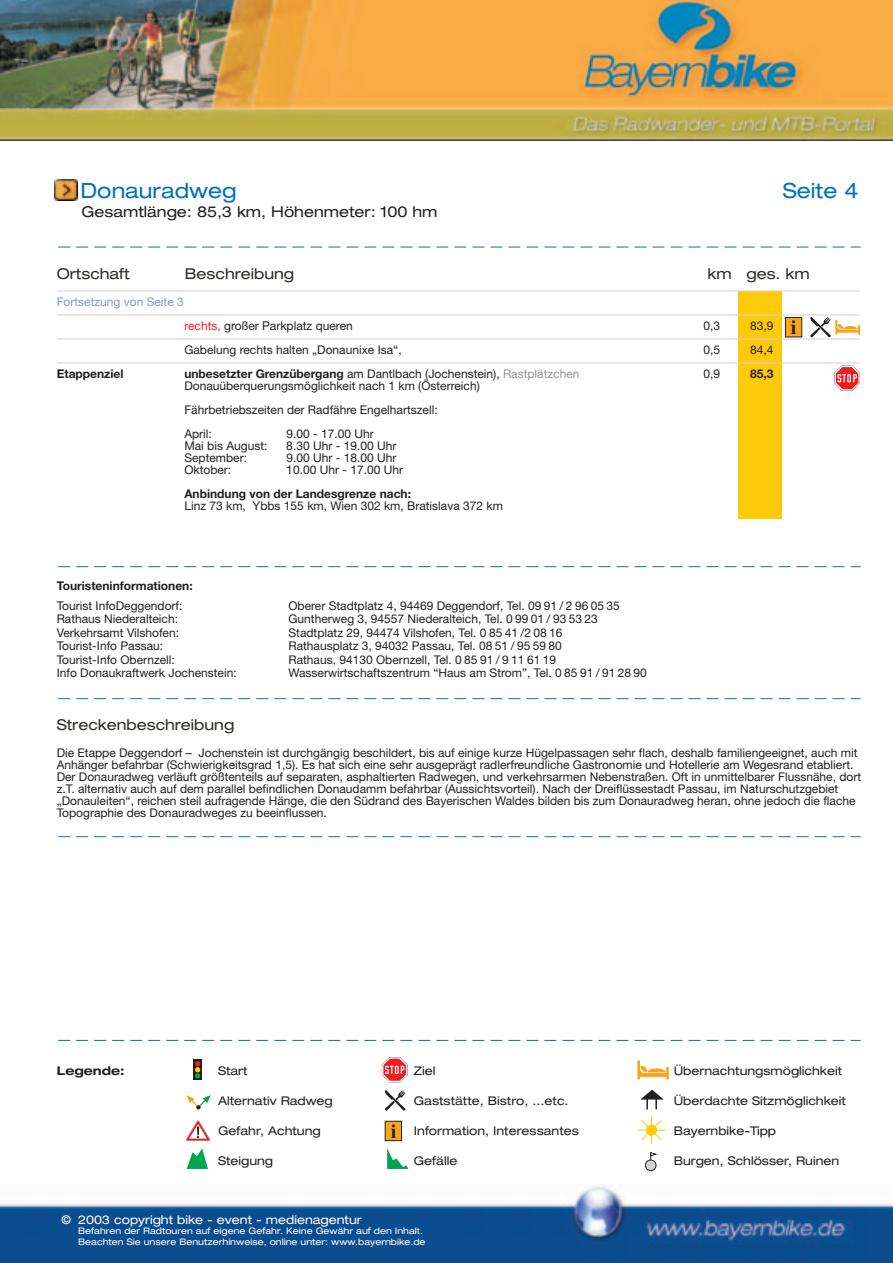
<style>
.page{position:relative;width:893px;height:1263px;background:#fff}
.page>*{position:absolute;margin:0;border:0;box-sizing:border-box;transform-origin:0 0}
.t1{font:expanded 21px "Helvetica Neue";color:#0072bc}
.t2{font:700 20.1px "Times New Roman";color:#231f20}
.t3{font:expanded 15px "Helvetica Neue";color:#2b2d27}
.t4{font:expanded 15px "Helvetica Neue";color:#231f20}
.t5{font:12px/12px "Helvetica Neue";color:#231f20}
.t6{font:expanded 12px "Helvetica Neue";color:#231f20}
.t7{font:700 12px "Helvetica Neue";color:#231f20}
.t8{font:expanded 12px "Helvetica Neue";color:#fff}
.t9{font:12px "Helvetica Neue";color:#8297cd}
.t10{font:700 expanded 12px "Helvetica Neue";color:#231f20}
.t11{font:expanded 9px/10.5px "Helvetica Neue";color:#fff}
.s1{color:#ee1d23}
.s2{font-weight:700}
.s3{color:#939598}
</style>
<div class="page">
<div style="left:738px;top:291px;width:43px;height:228px;background:#feca0a"></div>
<hr style="left:57px;top:291px;width:803px;height:1px;background:#d1d2d4">
<hr style="left:57px;top:315px;width:803px;height:1px;background:#d1d2d4">
<hr style="left:57px;top:339px;width:803px;height:1px;background:#d1d2d4">
<hr style="left:57px;top:363px;width:803px;height:1px;background:#d1d2d4">
<svg style="left:58px;top:247px;width:802px;height:1px"></svg>
<img style="left:55px;top:179px;width:22px;height:21px">
<svg style="left:387px;top:1148px;width:21px;height:21px"></svg>
<svg style="left:187px;top:1148px;width:21px;height:21px"></svg>
<svg style="left:382px;top:1057px;width:25px;height:25px"></svg>
<svg style="left:385px;top:1090px;width:20px;height:21px"></svg>
<svg style="left:186px;top:1121px;width:24px;height:20px"></svg>
<svg style="left:193px;top:1060px;width:9px;height:20px"></svg>
<svg style="left:195px;top:1061px;width:5px;height:17px"></svg>
<svg style="left:186px;top:1095px;width:25px;height:15px"></svg>
<svg style="left:58px;top:1040px;width:802px;height:1px"></svg>
<svg style="left:637px;top:1060px;width:31px;height:19px"></svg>
<div style="left:385px;top:1121px;width:16px;height:20px;background:#f9a51b;border:1px solid #231f20"></div>
<div style="left:785px;top:317px;width:17px;height:20px;background:#f9a51b;border:1px solid #231f20"></div>
<svg style="left:834px;top:366px;width:25px;height:25px"></svg>
<img style="left:1px;top:0;width:891px;height:141px">
<img style="left:1px;top:1185px;width:891px;height:77px">
<div style="left:645px;top:1160px;width:11px;height:11px;background:#d1d2d4;border:1px solid #231f20;border-radius:50%"></div>
<svg style="left:650px;top:1152px;width:6px;height:8px"></svg>
<svg style="left:637px;top:1116px;width:29px;height:28px"></svg>
<svg style="left:58px;top:566px;width:802px;height:1px"></svg>
<svg style="left:58px;top:698px;width:802px;height:1px"></svg>
<svg style="left:58px;top:836px;width:802px;height:1px"></svg>
<svg style="left:810px;top:317px;width:50px;height:21px"></svg>
<svg style="left:640px;top:1090px;width:23px;height:19px"></svg>
<h1 class="t1" style="left:81px;top:182px;width:157px">Donauradweg</h1>
<h1 class="t1" style="left:783px;top:182px;width:77px">Seite 4</h1>
<p class="t4" style="left:81px;top:207px;width:357px">Gesamtlänge: 85,3 km, Höhenmeter: 100 hm</p>
<p class="t3" style="left:57px;top:268px;width:75px">Ortschaft</p>
<p class="t3" style="left:185px;top:268px;width:111px">Beschreibung</p>
<p class="t3" style="left:707px;top:268px;width:104px">km ges. km</p>
<p class="t9" style="left:57px;top:297px;width:129px">Fortsetzung von Seite 3</p>
<p class="t5" style="left:184px;top:321px;width:170px"><span class="s1">rechts,</span> großer Parkplatz queren</p>
<p class="t5" style="left:703px;top:321px;width:18px">0,3</p>
<p class="t5" style="left:750px;top:321px;width:25px">83,9</p>
<p class="t5" style="left:184px;top:345px;width:219px">Gabelung rechts halten „Donaunixe Isa“,</p>
<p class="t5" style="left:703px;top:345px;width:18px">0,5</p>
<p class="t5" style="left:750px;top:345px;width:25px">84,4</p>
<p class="t7" style="left:57px;top:369px;width:68px">Etappenziel</p>
<p class="t5" style="left:184px;top:369px;width:396px"><span class="s2">unbesetzter Grenzübergang</span> am Dantlbach (Jochenstein), <span class="s3">Rastplätzchen</span></p>
<p class="t5" style="left:703px;top:369px;width:18px">0,9</p>
<p class="t7" style="left:750px;top:369px;width:25px">85,3</p>
<p class="t5" style="left:184px;top:375px;width:297px;line-height:24px">Donauüberquerungsmöglichkeit nach 1 km (Österreich)<br>Fährbetriebszeiten der Radfähre Engelhartszell:<br>April:</p>
<p class="t5" style="left:286px;top:429px;width:89px">9.00 - 17.00 Uhr</p>
<p class="t5" style="left:184px;top:441px;width:85px">Mai bis August:</p>
<p class="t5" style="left:286px;top:441px;width:111px">8.30 Uhr - 19.00 Uhr</p>
<p class="t5" style="left:184px;top:453px;width:64px">September:</p>
<p class="t5" style="left:286px;top:453px;width:111px">9.00 Uhr - 18.00 Uhr</p>
<p class="t5" style="left:184px;top:465px;width:48px">Oktober:</p>
<p class="t5" style="left:286px;top:465px;width:118px">10.00 Uhr - 17.00 Uhr</p>
<p class="t7" style="left:184px;top:489px;width:228px">Anbindung von der Landesgrenze nach:</p>
<p class="t5" style="left:184px;top:501px;width:320px">Linz 73 km, Ybbs 155 km, Wien 302 km, Bratislava 372 km</p>
<h2 class="t2" style="left:790px;top:320px;width:7px">i</h2>
<p class="t7" style="left:57px;top:582px;width:137px">Touristeninformationen:</p>
<p class="t5" style="left:57px;top:601px;width:127px">Tourist InfoDeggendorf:</p>
<p class="t5" style="left:288px;top:601px;width:333px">Oberer Stadtplatz 4, 94469 Deggendorf, Tel. 09 91 / 2 96 05 35</p>
<p class="t5" style="left:57px;top:614px;width:123px">Rathaus Niederalteich:</p>
<p class="t5" style="left:288px;top:614px;width:311px">Guntherweg 3, 94557 Niederalteich, Tel. 0 99 01 / 93 53 23</p>
<p class="t5" style="left:57px;top:628px;width:124px">Verkehrsamt Vilshofen:</p>
<p class="t5" style="left:288px;top:628px;width:275px">Stadtplatz 29, 94474 Vilshofen, Tel. 0 85 41 /2 08 16</p>
<p class="t5" style="left:57px;top:641px;width:108px">Tourist-Info Passau:</p>
<p class="t5" style="left:288px;top:641px;width:275px">Rathausplatz 3, 94032 Passau, Tel. 08 51 / 95 59 80</p>
<p class="t5" style="left:57px;top:655px;width:120px">Tourist-Info Obernzell:</p>
<p class="t5" style="left:288px;top:655px;width:269px">Rathaus, 94130 Obernzell, Tel. 0 85 91 / 9 11 61 19</p>
<p class="t5" style="left:57px;top:668px;width:181px">Info Donaukraftwerk Jochenstein:</p>
<p class="t5" style="left:288px;top:668px;width:360px">Wasserwirtschaftszentrum “Haus am Strom”, Tel. 0 85 91 / 91 28 90</p>
<p class="t3" style="left:57px;top:719px;width:179px">Streckenbeschreibung</p>
<p class="t5" style="left:57px;top:748px;width:805px">Die Etappe Deggendorf – Jochenstein ist durchgängig beschildert, bis auf einige kurze Hügelpassagen sehr flach, deshalb familiengeeignet, auch mit Anhänger befahrbar (Schwierigkeitsgrad 1,5). Es hat sich eine sehr ausgeprägt radlerfreundliche Gastronomie und Hotellerie am Wegesrand etabliert.<br>Der Donauradweg verläuft größtenteils auf separaten, asphaltierten Radwegen, und verkehrsarmen Nebenstraßen. Oft in unmittelbarer Flussnähe, dort z.T. alternativ auch auf dem parallel befindlichen Donaudamm befahrbar (Aussichtsvorteil). Nach der Dreiflüssestadt Passau, im Naturschutzgebiet „Donauleiten“, reichen steil aufragende Hänge, die den Südrand des Bayerischen Waldes bilden bis zum Donauradweg heran, ohne jedoch die flache Topographie des Donauradweges zu beeinflussen.</p>
<p class="t10" style="left:57px;top:1066px;width:69px">Legende:</p>
<p class="t6" style="left:218px;top:1066px;width:31px">Start</p>
<p class="t6" style="left:414px;top:1066px;width:23px">Ziel</p>
<p class="t6" style="left:673px;top:1066px;width:170px">Übernachtungsmöglichkeit</p>
<p class="t6" style="left:218px;top:1096px;width:116px">Alternativ Radweg</p>
<p class="t6" style="left:414px;top:1096px;width:156px">Gaststätte, Bistro, ...etc.</p>
<p class="t6" style="left:673px;top:1096px;width:174px">Überdachte Sitzmöglichkeit</p>
<p class="t6" style="left:218px;top:1126px;width:104px">Gefahr, Achtung</p>
<p class="t6" style="left:414px;top:1126px;width:167px">Information, Interessantes</p>
<p class="t6" style="left:673px;top:1126px;width:104px">Bayernbike-Tipp</p>
<p class="t6" style="left:218px;top:1156px;width:57px">Steigung</p>
<p class="t6" style="left:414px;top:1156px;width:45px">Gefälle</p>
<p class="t6" style="left:673px;top:1156px;width:167px">Burgen, Schlösser, Ruinen</p>
<h2 class="t2" style="left:390px;top:1124px;width:7px">i</h2>
<p class="t8" style="left:61px;top:1215px;width:302px">© 2003 copyright bike - event - medienagentur</p>
<p class="t11" style="left:91px;top:1227px;width:333px;text-indent:-13px">Befahren der Radtouren auf eigene Gefahr. Keine Gewähr auf den Inhalt. nutz rhinweise unter: www.bayernbike.de</p>
<p class="t11" style="left:78px;top:1237px;width:349px">Beachten Sie unsere Benutzerhinweise, online unter: www.bayernbike.de</p>
</div>
